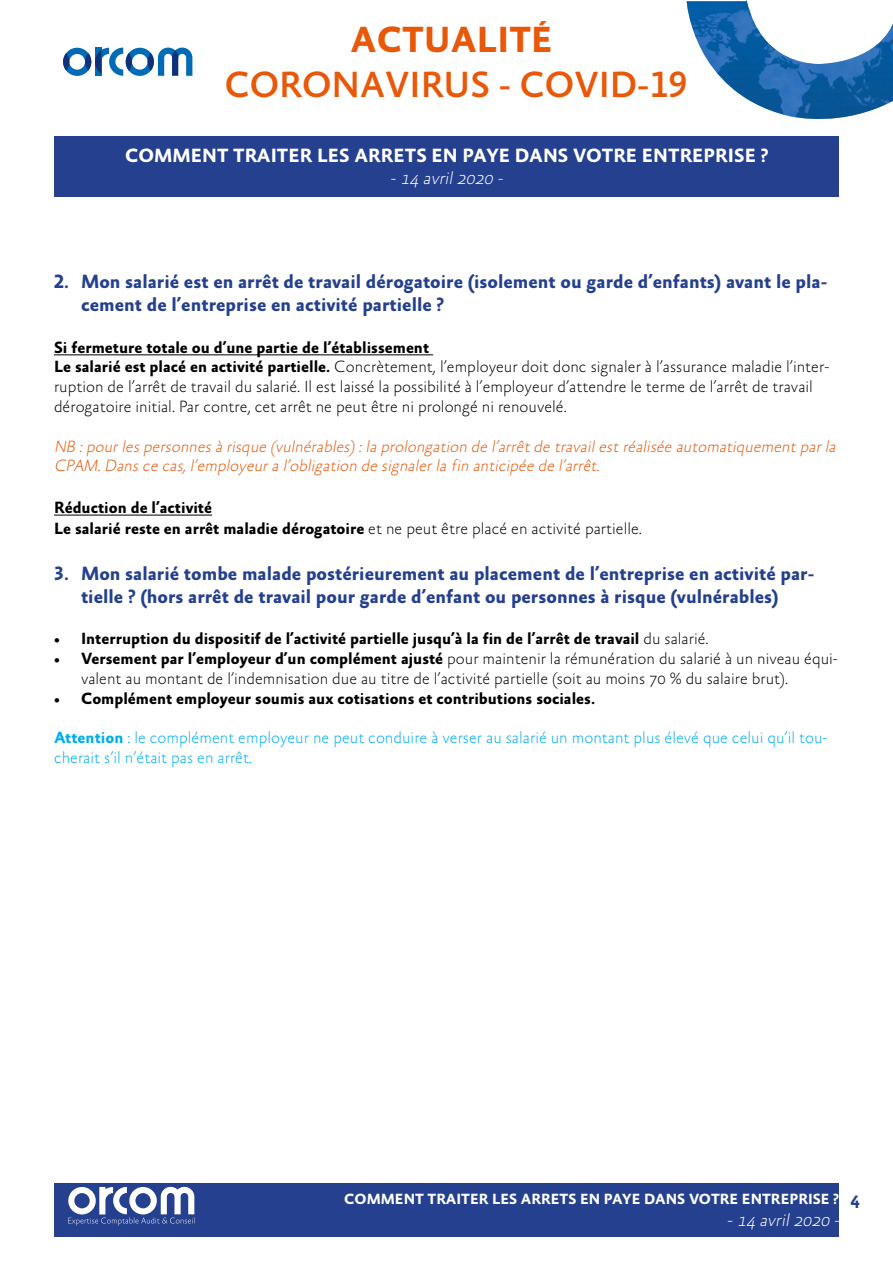
<style>
.page{position:relative;width:893px;height:1263px;background:#fff}
.page>*{position:absolute;margin:0;border:0;box-sizing:border-box;transform-origin:0 0}
.t1{font:500 37.05px "Absara Sans TF";color:#e85808}
.t2{font:700 37.05px "Absara Sans TF";color:#e85808}
.t3{font:700 19.5px/23.4px "Absara Sans TF";color:#25408f}
.t4{font:700 19.5px "Absara Sans TF";color:#fff}
.t5{font:italic 100 18px "Absara Sans";color:#fff}
.t6{font:700 18px "Absara Sans TF";color:#25408f}
.t7{font:100 16.5px/19.8px "Absara Sans";color:#000}
.t8{font:700 16.5px/21.6px "Absara Sans TF";color:#000}
.t9{font:italic 100 16.5px/19.8px "Absara Sans";color:#e9590c}
.t10{font:100 16.5px/19.8px "Absara Sans";color:#00aeef}
.t11{font:700 15px "Absara Sans TF";color:#fff}
.s1{font-family:"Absara TF";font-style:normal}
.s2{font-family:"Absara Sans TF";font-weight:700}
.s3{font-family:"Absara Sans";font-weight:100}
</style>
<div class="page">
<div style="left:54px;top:136px;width:785px;height:60px;background:#25408f"></div>
<svg style="left:63px;top:48px;width:129px;height:28px"></svg>
<svg style="left:148px;top:53px;width:6px;height:18px"></svg>
<svg style="left:126px;top:53px;width:6px;height:18px"></svg>
<svg style="left:687px;top:0;width:206px;height:120px"></svg>
<div style="left:54px;top:1183px;width:785px;height:53px;background:#25408f"></div>
<svg style="left:68px;top:1187px;width:127px;height:38px"></svg>
<hr style="left:54px;top:355px;width:379px;height:1px;background:#000">
<hr style="left:54px;top:515px;width:158px;height:1px;background:#000">
<h1 class="t2" style="left:351px;top:21px;width:204px">ACTUALITÉ</h1>
<h1 class="t1" style="left:225px;top:65px;width:464px">CORONAVIRUS - COVID-19</h1>
<p class="t4" style="left:125px;top:146px;width:645px">COMMENT TRAITER LES ARRETS EN PAYE DANS VOTRE ENTREPRISE ?</p>
<p class="t5" style="left:391px;top:169px;width:117px"><span class="s1">-</span> 14 avril2020 -</p>
<p class="t3" style="left:81px;top:271px;width:748px;text-indent:-27px">2. Mon salarié est en arrêt de travail dérogatoire (isolement ou garde d’enfants) avant le pla&shy;cement de l’entreprise en activité partielle ?</p>
<p class="t8" style="left:54px;top:337px;width:377px">Si fermeture totale ou d’une partie de l’établissement</p>
<p class="t7" style="left:54px;top:358px;width:777px"><span class="s2">Le salarié est placé en activité partielle.</span> Concrètement, l’employeur doit donc signaler à l’assurance maladie l’inter&shy;ruption de l’arrêt de travail du salarié. Il est laissé la possibilité à l’employeur d’attendre le terme de l’arrêt de travail dérogatoire initial. Par contre, cet arrêt ne peut être ni prolongé ni renouvelé.</p>
<p class="t9" style="left:54px;top:437px;width:787px">NB :pourles personnes à risque (vulnérables) :la prolongation de l’arrêtde travailestréalisée automatiquementparla<br>CPAM.Dans ce cas, l’employeura l’obligation de signalerla fin anticipée de l’arrêt.</p>
<p class="t8" style="left:54px;top:497px;width:589px">Réduction de l’activité<br>Le salarié reste en arrêt maladie dérogatoire <span class="s3">et ne peut être placé en activité partielle.</span></p>
<p class="t3" style="left:54px;top:562px;width:762px;text-align:center">3. Mon salarié tombe malade postérieurement au placement de l’entreprise en activité par&shy;tielle ? (hors arrêt de travail pour garde d’enfant ou personnes à risque (vulnérables)</p>
<p class="t8" style="left:54px;top:629px;width:656px">• Interruption du dispositif de l’activité partielle jusqu’à la fin de l’arrêt de travail <span class="s3">du salarié.</span></p>
<p class="t7" style="left:81px;top:649px;width:758px;text-indent:-27px"><span class="s2">• Versement par l’employeur d’un complément ajusté</span> pour maintenir la rémunération du salarié à un niveau équi&shy;valent au montant de l’indemnisation due au titre de l’activité partielle (soit au moins 70 % du salaire brut).</p>
<p class="t8" style="left:54px;top:688px;width:543px">• Complément employeur soumis aux cotisations et contributions sociales.</p>
<p class="t10" style="left:54px;top:729px;width:775px"><span class="s2">Attention</span> : le complément employeur ne peut conduire à verser au salarié un montant plus élevé que celui qu’il tou&shy;cherait s’il n’était pas en arrêt.</p>
<p class="t11" style="left:344px;top:1191px;width:496px">COMMENT TRAITER LES ARRETS EN PAYE DANS VOTRE ENTREPRISE ?</p>
<p class="t5" style="left:727px;top:1210px;width:117px"><span class="s1">-</span> 14 avril2020 -</p>
<p class="t6" style="left:850px;top:1192px;width:11px">4</p>
</div>
